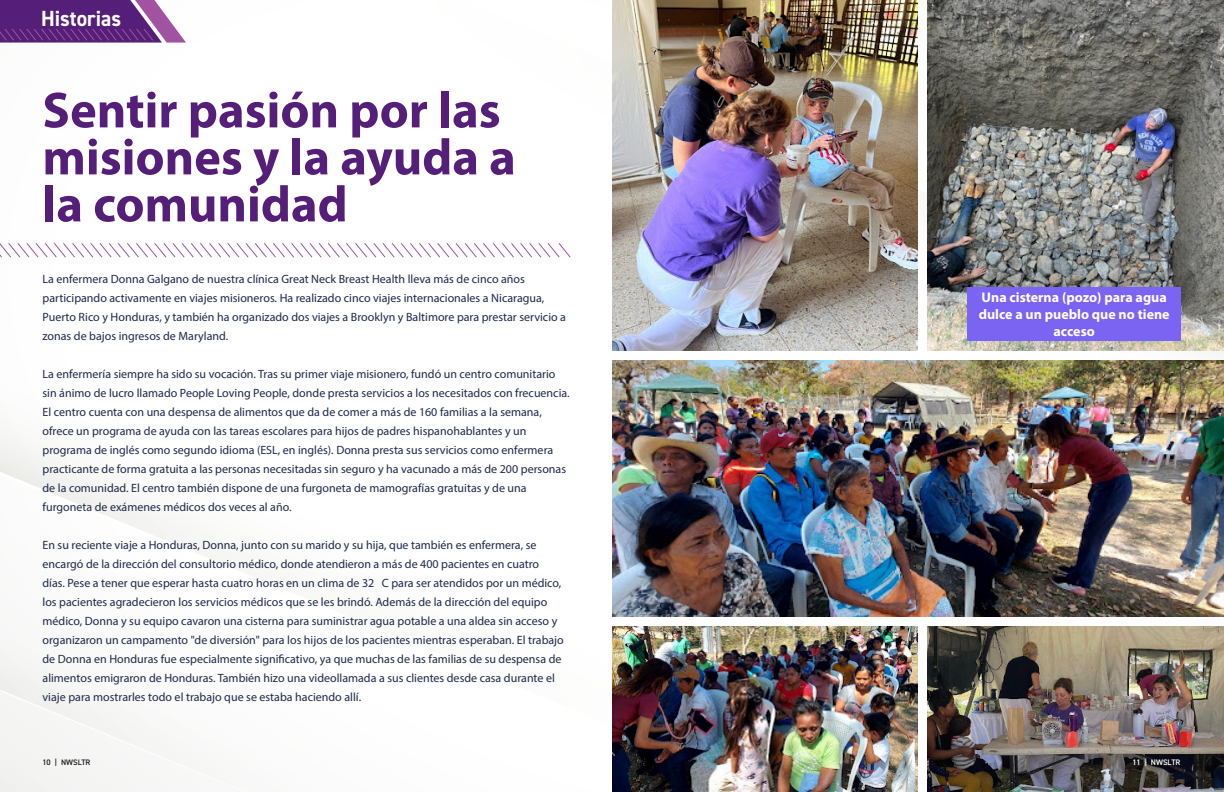
<style>
.page{position:relative;width:1224px;height:792px;background:#fff}
.page>*{position:absolute;margin:0;border:0;box-sizing:border-box;transform-origin:0 0}
._60pt_bold{font:700 51px/47px "Myriad Pro";color:#541e79}
.Quote_centered{font:700 22px "DIN2014";color:#fff;scale:.95 1}
.Quote_centered-2{font:700 14px/17px "Myriad Pro";color:#fff;text-align:center}
.Quote_centered-3{font:12px/19px "Myriad Pro";color:#1e294a}
.t1{font:600 8px "DIN2014";color:#231f20}
.t2{font:600 8px "DIN2014";color:#fff}
</style>
<div class="page">
<img style="left:0;top:0;width:1224px;height:792px">
<img style="left:612px;top:0;width:305px;height:351px">
<img style="left:612px;top:626px;width:305px;height:166px">
<img style="left:928px;top:0;width:296px;height:351px">
<img style="left:928px;top:626px;width:296px;height:166px">
<img style="left:612px;top:361px;width:612px;height:255px">
<svg style="left:0;top:242px;width:572px;height:17px"></svg>
<div style="left:968px;top:287px;width:213px;height:54px;background:#7b64f2"></div>
<svg style="left:0;top:0;width:186px;height:43px;background:#72408e"></svg>
<p class="Quote_centered" style="left:41px;top:4px;width:86px">Historias</p>
<p class="_60pt_bold" style="left:42px;top:85px;width:475px">Sentir pasión por las misiones y la ayuda a la comunidad</p>
<p class="Quote_centered-3" style="left:43px;top:269px;width:525px">La enfermera Donna Galgano de nuestra clínica Great Neck Breast Health lleva más de cinco años participando activamente en viajes misioneros. Ha realizado cinco viajes internacionales a Nicaragua, Puerto Rico y Honduras, y también ha organizado dos viajes a Brooklyn y Baltimore para prestar servicio a zonas de bajos ingresos de Maryland.</p>
<p class="Quote_centered-3" style="left:43px;top:364px;width:529px">La enfermería siempre ha sido su vocación. Tras su primer viaje misionero, fundó un centro comunitario sin ánimo de lucro llamado People Loving People, donde presta servicios a los necesitados con frecuencia.<br>El centro cuenta con una despensa de alimentos que da de comer a más de 160 familias a la semana, ofrece un programa de ayuda con las tareas escolares para hijos de padres hispanohablantes y un programa de inglés como segundo idioma (ESL, en inglés). Donna presta sus servicios como enfermera practicante de forma gratuita a las personas necesitadas sin seguro y ha vacunado a más de 200 personas de la comunidad. El centro también dispone de una furgoneta de mamografías gratuitas y de una furgoneta de exámenes médicos dos veces al año.</p>
<p class="Quote_centered-3" style="left:43px;top:535px;width:523px">En su reciente viaje a Honduras, Donna, junto con su marido y su hija, que también es enfermera, se encargó de la dirección del consultorio médico, donde atendieron a más de 400 pacientes en cuatro días. Pese a tener que esperar hasta cuatro horas en un clima de 32 C para ser atendidos por un médico, los pacientes agradecieron los servicios médicos que se les brindó. Además de la dirección del equipo médico, Donna y su equipo cavaron una cisterna para suministrar agua potable a una aldea sin acceso y organizaron un campamento "de diversión" para los hijos de los pacientes mientras esperaban. El trabajo de Donna en Honduras fue especialmente significativo, ya que muchas de las familias de su despensa de alimentos emigraron de Honduras. También hizo una videollamada a sus clientes desde casa durante el viaje para mostrarles todo el trabajo que se estaba haciendo allí.</p>
<p class="Quote_centered-2" style="left:979px;top:289px;width:192px">Una cisterna (pozo) para agua dulce a un pueblo que no tiene acceso</p>
<p class="t1" style="left:42px;top:757px;width:50px">10 | NWSLTR</p>
<p class="t2" style="left:1132px;top:757px;width:50px">11 | NWSLTR</p>
</div>
